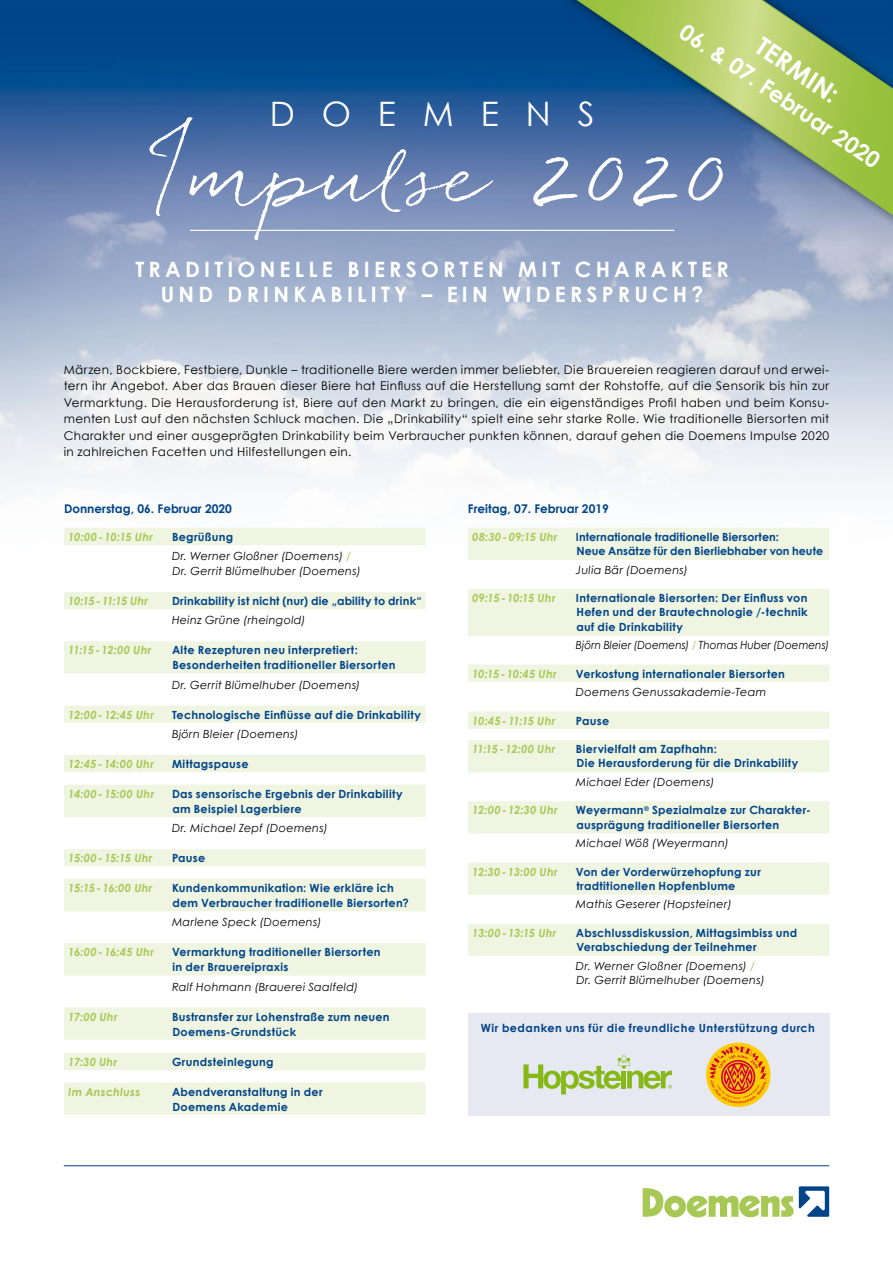
<style>
.page{position:relative;width:893px;height:1263px;background:#fff}
.page>*{position:absolute;margin:0;border:0;box-sizing:border-box;transform-origin:0 0}
.t1{font:33.75px "Century Gothic";letter-spacing:.8em;color:#fff}
.t2{font:700 25.5px "Century Gothic";color:#fff}
.t3{font:700 22.5px "Century Gothic";color:#fff}
.t4{font:700 21.15px/24.9px "Century Gothic";letter-spacing:.2em;color:#fff;text-align:center}
.t5{font:12px/16.5px "Century Gothic";letter-spacing:.03em;color:#000;text-align:justify}
.t6{font:700 12px "Century Gothic";color:#004489}
.t7{font:700 11.25px/15px "Century Gothic";letter-spacing:.025em;color:#004489}
.t8{font:italic 11.25px/19.2px "Century Gothic";letter-spacing:.02em;color:#000}
.t9{font:italic 700 11.25px "Century Gothic";letter-spacing:.02em;color:#a8c855}
.t10{font:italic 700 11.25px "Century Gothic";letter-spacing:-.01em;color:#a8c855}
.t11{font:700 11.25px/14.2px "Century Gothic";letter-spacing:.005em;color:#004489}
.t12{font:700 11.25px "Century Gothic";letter-spacing:.045em;color:#004489}
.t13{font:italic 700 11.25px "Century Gothic";letter-spacing:-.005em;color:#a8c855}
.t14{font:italic 11.25px "Century Gothic";letter-spacing:.02em;color:#000;scale:.93 1}
.t15{font:italic 700 11.25px "Century Gothic";letter-spacing:-.045em;color:#a8c855}
.s1{font-weight:700;font-style:normal;color:#004489}
.s2{color:#a8c855}
</style>
<div class="page">
<img style="left:0;top:0;width:893px;height:478px">
<div style="left:64px;top:528px;width:361px;height:17px;background:#eff5e1"></div>
<div style="left:64px;top:592px;width:361px;height:17px;background:#eff5e1"></div>
<div style="left:64px;top:641px;width:361px;height:32px;background:#eff5e1"></div>
<div style="left:64px;top:706px;width:361px;height:17px;background:#eff5e1"></div>
<div style="left:64px;top:755px;width:361px;height:17px;background:#eff5e1"></div>
<div style="left:64px;top:785px;width:361px;height:32px;background:#eff5e1"></div>
<div style="left:64px;top:849px;width:361px;height:17px;background:#eff5e1"></div>
<div style="left:64px;top:879px;width:361px;height:32px;background:#eff5e1"></div>
<div style="left:64px;top:943px;width:361px;height:32px;background:#eff5e1"></div>
<div style="left:64px;top:1007px;width:361px;height:33px;background:#eff5e1"></div>
<div style="left:64px;top:1053px;width:361px;height:17px;background:#eff5e1"></div>
<div style="left:64px;top:1082px;width:361px;height:33px;background:#eff5e1"></div>
<div style="left:468px;top:528px;width:361px;height:32px;background:#eff5e1"></div>
<div style="left:468px;top:589px;width:361px;height:47px;background:#eff5e1"></div>
<div style="left:468px;top:665px;width:361px;height:17px;background:#eff5e1"></div>
<div style="left:468px;top:712px;width:361px;height:17px;background:#eff5e1"></div>
<div style="left:468px;top:740px;width:361px;height:32px;background:#eff5e1"></div>
<div style="left:468px;top:801px;width:361px;height:32px;background:#eff5e1"></div>
<div style="left:468px;top:862px;width:361px;height:33px;background:#eff5e1"></div>
<div style="left:468px;top:924px;width:361px;height:32px;background:#eff5e1"></div>
<div style="left:468px;top:1013px;width:361px;height:102px;background:#e6e8f2"></div>
<svg style="left:707px;top:1043px;width:63px;height:63px"></svg>
<svg style="left:523px;top:1055px;width:149px;height:39px"></svg>
<svg style="left:149px;top:117px;width:251px;height:123px;background:#718ab7"></svg>
<hr style="left:190px;top:230px;width:484px;height:1px;background:#fff">
<svg style="left:643px;top:1186px;width:186px;height:31px"></svg>
<hr style="left:64px;top:1165px;width:765px;height:1px;background:#004489">
<div style="left:400px;top:0;width:493px;height:280px;background:#000;opacity:.55"></div>
<svg style="left:405px;top:0;width:488px;height:267px;background:#678a99"></svg>
<h1 class="t1" style="left:270px;top:90px;width:326px">DOEMENS</h1>
<h3 class="t3" style="left:691px;top:15px;width:238px;rotate:34deg">06. &amp; 07. Februar 2020</h3>
<h2 class="t2" style="left:769px;top:27px;width:96px;rotate:34deg">TERMIN:</h2>
<h3 class="t4" style="left:136px;top:256px;width:595px">TRADITIONELLE BIERSORTEN MIT CHARAKTER<br>UND DRINKABILITY – EIN WIDERSPRUCH?</h3>
<p class="t5" style="left:64px;top:361px;width:767px">Märzen, Bockbiere, Festbiere, Dunkle – traditionelle Biere werden immer beliebter. Die Brauereien reagieren darauf und erwei&shy;tern ihr Angebot. Aber das Brauen dieser Biere hat Einfluss auf die Herstellung samt der Rohstoffe, auf die Sensorik bis hin zur Vermarktung. Die Herausforderung ist, Biere auf den Markt zu bringen, die ein eigenständiges Profil haben und beim Konsu&shy;menten Lust auf den nächsten Schluck machen. Die „Drinkability“ spielt eine sehr starke Rolle. Wie traditionelle Biersorten mit Charakter und einer ausgeprägten Drinkability beim Verbraucher punkten können, darauf gehen die Doemens Impulse 2020 in zahlreichen Facetten und Hilfestellungen ein.</p>
<p class="t6" style="left:64px;top:499px;width:170px">Donnerstag, 06. Februar 2020</p>
<p class="t6" style="left:468px;top:499px;width:142px">Freitag, 07. Februar 2019</p>
<p class="t13" style="left:68px;top:528px;width:86px">10:00-10:15 Uhr</p>
<p class="t8" style="left:172px;top:527px;width:181px"><span class="s1">Begrüßung<br></span>Dr. Werner Gloßner (Doemens) <span class="s2">/</span></p>
<p class="t8" style="left:172px;top:561px;width:190px">Dr. Gerrit Blümelhuber (Doemens)</p>
<p class="t15" style="left:68px;top:592px;width:82px">10:15-11:15 Uhr</p>
<p class="t7" style="left:172px;top:593px;width:251px">Drinkability ist nicht (nur) die „ability to drink“</p>
<p class="t8" style="left:172px;top:610px;width:135px">Heinz Grüne (rheingold)</p>
<p class="t10" style="left:68px;top:642px;width:85px">11:15-12:00 Uhr</p>
<p class="t7" style="left:172px;top:642px;width:225px">Alte Rezepturen neu interpretiert:<br>Besonderheiten traditioneller Biersorten</p>
<p class="t8" style="left:172px;top:675px;width:190px">Dr. Gerrit Blümelhuber (Doemens)</p>
<p class="t9" style="left:68px;top:706px;width:87px">12:00-12:45 Uhr</p>
<p class="t7" style="left:172px;top:706px;width:250px">Technologische Einflüsse auf die Drinkability</p>
<p class="t8" style="left:172px;top:724px;width:128px">Björn Bleier (Doemens)</p>
<p class="t9" style="left:68px;top:755px;width:87px">12:45-14:00 Uhr</p>
<p class="t7" style="left:172px;top:756px;width:78px">Mittagspause</p>
<p class="t9" style="left:68px;top:785px;width:88px">14:00-15:00 Uhr</p>
<p class="t7" style="left:172px;top:786px;width:232px">Das sensorische Ergebnis der Drinkability am Beispiel Lagerbiere</p>
<p class="t8" style="left:172px;top:818px;width:157px">Dr. Michael Zepf (Doemens)</p>
<p class="t10" style="left:68px;top:849px;width:86px">15:00-15:15 Uhr</p>
<p class="t7" style="left:172px;top:850px;width:35px">Pause</p>
<p class="t10" style="left:68px;top:879px;width:86px">15:15-16:00 Uhr</p>
<p class="t7" style="left:172px;top:880px;width:238px">Kundenkommunikation: Wie erkläre ich dem Verbraucher traditionelle Biersorten?</p>
<p class="t8" style="left:172px;top:912px;width:151px">Marlene Speck (Doemens)</p>
<p class="t9" style="left:68px;top:944px;width:87px">16:00-16:45 Uhr</p>
<p class="t7" style="left:172px;top:944px;width:210px">Vermarktung traditioneller Biersorten in der Brauereipraxis</p>
<p class="t8" style="left:172px;top:977px;width:188px">Ralf Hohmann (Brauerei Saalfeld)</p>
<p class="t9" style="left:68px;top:1008px;width:51px">17:00 Uhr</p>
<p class="t7" style="left:172px;top:1008px;width:219px">Bustransfer zur Lohenstraße zum neuen<br>Doemens-Grundstück</p>
<p class="t9" style="left:68px;top:1053px;width:51px">17:30 Uhr</p>
<p class="t7" style="left:172px;top:1053px;width:103px">Grundsteinlegung</p>
<p class="t9" style="left:68px;top:1083px;width:74px">Im Anschluss</p>
<p class="t7" style="left:172px;top:1083px;width:152px">Abendveranstaltung in der<br>Doemens Akademie</p>
<p class="t9" style="left:472px;top:528px;width:87px">08:30-09:15 Uhr</p>
<p class="t11" style="left:576px;top:529px;width:249px">Internationale traditionelle Biersorten:<br>Neue Ansätze für den Bierliebhaber von heute</p>
<p class="t8" style="left:576px;top:560px;width:113px">Julia Bär (Doemens)</p>
<p class="t10" style="left:472px;top:589px;width:85px">09:15-10:15 Uhr</p>
<p class="t7" style="left:576px;top:590px;width:233px;line-height:14.2px;text-align:justify">Internationale Biersorten: Der Einfluss von Hefen und der Brautechnologie /-technik auf die Drinkability</p>
<p class="t14" style="left:576px;top:637px;width:274px">Björn Bleier (Doemens) <span class="s2">/</span> Thomas Huber (Doemens)</p>
<p class="t13" style="left:472px;top:665px;width:86px">10:15-10:45 Uhr</p>
<p class="t7" style="left:576px;top:665px;width:210px">Verkostung internationaler Biersorten</p>
<p class="t8" style="left:576px;top:682px;width:192px">Doemens Genussakademie-Team</p>
<p class="t13" style="left:472px;top:712px;width:85px">10:45-11:15 Uhr</p>
<p class="t7" style="left:576px;top:712px;width:35px">Pause</p>
<p class="t10" style="left:472px;top:740px;width:85px">11:15-12:00 Uhr</p>
<p class="t7" style="left:576px;top:741px;width:224px;line-height:14.2px">Biervielfalt am Zapfhahn:<br>Die Herausforderung für die Drinkability</p>
<p class="t8" style="left:576px;top:772px;width:140px">Michael Eder (Doemens)</p>
<p class="t9" style="left:472px;top:802px;width:87px">12:00-12:30 Uhr</p>
<p class="t7" style="left:576px;top:803px;width:236px;line-height:14.2px">Weyermann<sup>®</sup> Spezialmalze zur Charakter&shy;ausprägung traditioneller Biersorten</p>
<p class="t8" style="left:576px;top:833px;width:154px">Michael Wöß (Weyermann)</p>
<p class="t9" style="left:472px;top:863px;width:87px">12:30-13:00 Uhr</p>
<p class="t7" style="left:576px;top:864px;width:186px;line-height:14.2px">Von der Vorderwürzehopfung zur tradtitionellen Hopfenblume</p>
<p class="t8" style="left:576px;top:894px;width:157px">Mathis Geserer (Hopsteiner)</p>
<p class="t10" style="left:472px;top:924px;width:86px">13:00-13:15 Uhr</p>
<p class="t7" style="left:576px;top:925px;width:223px;line-height:14.2px">Abschlussdiskussion, Mittagsimbiss und<br>Verabschiedung der Teilnehmer</p>
<p class="t8" style="left:576px;top:958px;width:190px;line-height:14.2px">Dr. Werner Gloßner (Doemens) <span class="s2">/<br></span>Dr. Gerrit Blümelhuber (Doemens)</p>
<p class="t12" style="left:481px;top:1019px;width:336px">Wir bedanken uns für die freundliche Unterstützung durch</p>
</div>
